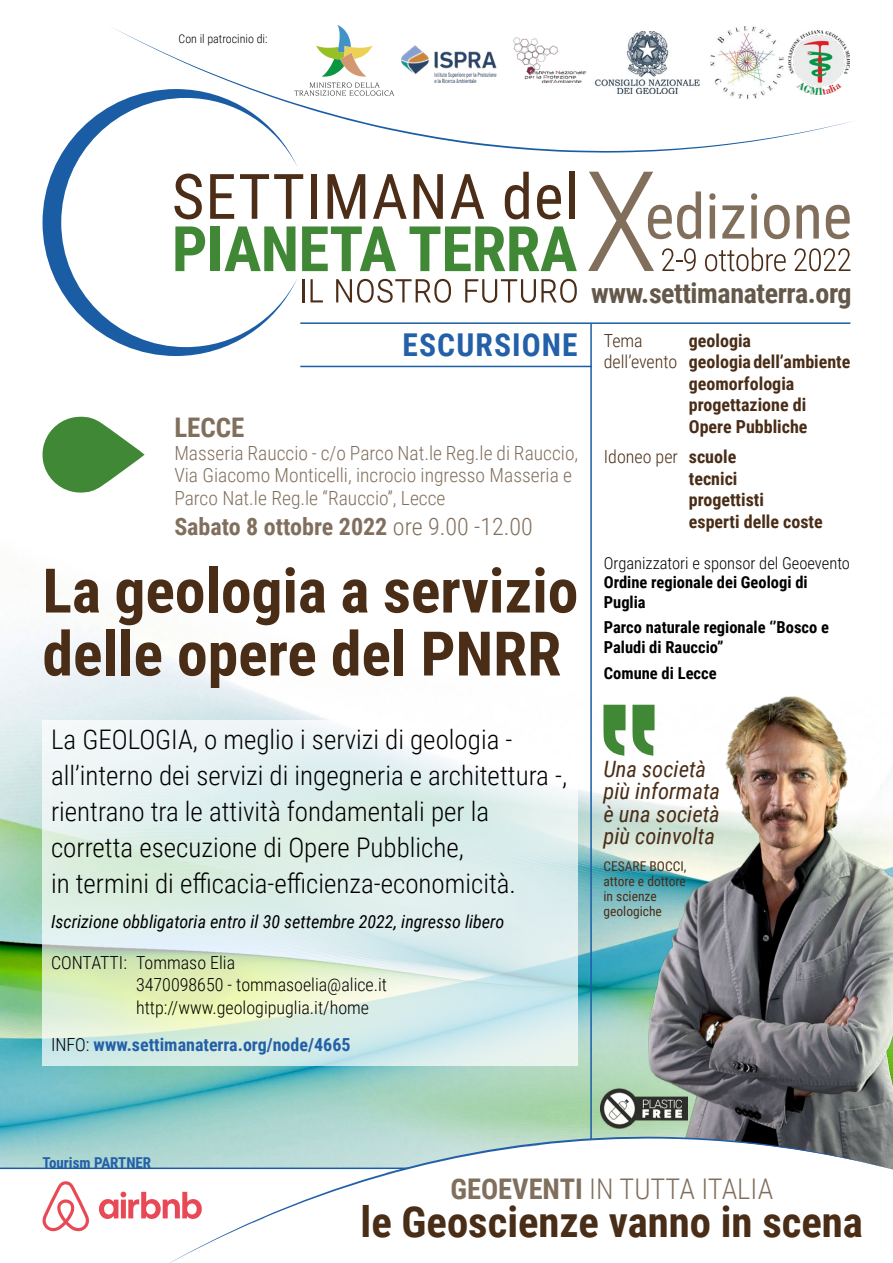
<style>
.page{position:relative;width:893px;height:1263px;background:#fff}
.page>*{position:absolute;margin:0;border:0;box-sizing:border-box;transform-origin:0 0}
.t1{font:700 61.5px/63px "Roboto Condensed";color:#4a2d17}
.t2{font:700 42.75px "Roboto Condensed";color:#4a2d17}
.t3{font:700 31.5px "Roboto Condensed";letter-spacing:.035em;color:#2360a8}
.t4{font:300 28.5px "Roboto Condensed";color:#816f5d}
.t5{font:700 28.05px "Roboto Condensed";letter-spacing:-.015em;color:#64584a}
.t6{font:300 27px/36px "Roboto Condensed";color:#000}
.t7{font:700 27px "Roboto Condensed";color:#816f5d}
.t8{font:700 24px "Roboto Condensed";color:#816f5d}
.t9{font:italic 22.5px/22.5px "Roboto Condensed";color:#4a2d17}
.t10{font:300 19.5px/22.5px "Roboto Condensed";color:#816f5d}
.t11{font:700 18px/21.6px "Roboto Condensed";color:#4a2d17}
.t12{font:300 18px/22.5px "Roboto Condensed";color:#000}
.t13{font:italic 18px "Roboto Condensed";color:#000}
.t14{font:700 18px "Roboto Condensed";color:#2360a8}
.t15{font:300 18px "Roboto Condensed";color:#4a2d17}
.t16{font:700 16.5px/19.5px "Roboto Condensed";color:#000}
.t17{font:300 16.5px "Roboto Condensed";color:#000}
.t18{font:700 15px "Roboto Condensed";color:#2360a8}
.t19{font:13.5px/15px "Roboto Condensed";color:#4a2d17}
.t20{font:300 12px "Roboto Condensed";color:#000}
.s1{font-weight:300}
.s2{font-weight:300;color:#000}
.s3{font-weight:700}
</style>
<div class="page">
<img style="left:0;top:633px;width:635px;height:534px">
<hr style="left:0;top:1167px;width:758px;height:2px;background:#1a5da5">
<svg style="left:297px;top:174px;width:6px;height:5px"></svg>
<div style="left:311px;top:174px;width:6px;height:45px;background:#4c2d18"></div>
<svg style="left:328px;top:174px;width:37px;height:45px"></svg>
<svg style="left:373px;top:174px;width:34px;height:45px"></svg>
<svg style="left:414px;top:174px;width:29px;height:45px"></svg>
<svg style="left:451px;top:174px;width:33px;height:45px"></svg>
<svg style="left:505px;top:172px;width:24px;height:47px"></svg>
<svg style="left:537px;top:185px;width:24px;height:34px"></svg>
<div style="left:569px;top:172px;width:5px;height:47px;background:#4c2d18"></div>
<svg style="left:302px;top:226px;width:94px;height:45px"></svg>
<svg style="left:409px;top:226px;width:168px;height:45px"></svg>
<hr style="left:302px;top:279px;width:2px;height:23px;background:#4c2d18">
<svg style="left:311px;top:279px;width:12px;height:23px"></svg>
<svg style="left:336px;top:279px;width:115px;height:24px"></svg>
<svg style="left:465px;top:279px;width:112px;height:24px"></svg>
<svg style="left:43px;top:153px;width:254px;height:203px"></svg>
<svg style="left:588px;top:172px;width:262px;height:99px"></svg>
<svg style="left:99px;top:1192px;width:48px;height:27px"></svg>
<svg style="left:43px;top:1181px;width:46px;height:50px"></svg>
<svg style="left:43px;top:720px;width:535px;height:345px;background:#deefe7"></svg>
<img style="left:635px;top:696px;width:258px;height:441px">
<hr style="left:590px;top:323px;width:2px;height:816px;background:#1a5da5">
<hr style="left:300px;top:322px;width:550px;height:2px;background:#1a5da5">
<svg style="left:43px;top:416px;width:102px;height:77px"></svg>
<svg style="left:603px;top:705px;width:51px;height:51px"></svg>
<img style="left:600px;top:1087px;width:88px;height:42px">
<hr style="left:300px;top:366px;width:292px;height:1px;background:#1a5da5">
<svg style="left:62px;top:107px;width:47px;height:46px"></svg>
<svg style="left:109px;top:27px;width:744px;height:126px"></svg>
<svg style="left:159px;top:1137px;width:734px;height:126px"></svg>
<svg style="left:295px;top:25px;width:99px;height:71px"></svg>
<img style="left:593px;top:32px;width:110px;height:61px">
<img style="left:789px;top:31px;width:60px;height:63px">
<img style="left:710px;top:26px;width:73px;height:73px">
<img style="left:401px;top:38px;width:185px;height:45px">
<p class="t20" style="left:179px;top:30px;width:90px">Con il patrocinio di:</p>
<p class="t3" style="left:403px;top:322px;width:177px">ESCURSIONE</p>
<p class="t7" style="left:174px;top:408px;width:72px">LECCE</p>
<p class="t10" style="left:174px;top:441px;width:405px">Masseria Rauccio - c/o Parco Nat.le Reg.le di Rauccio,<br>Via Giacomo Monticelli, incrocio ingresso Masseria e<br>Parco Nat.le Reg.le “Rauccio”, Lecce</p>
<p class="t8" style="left:174px;top:509px;width:360px">Sabato 8 ottobre 2022 <span class="s1">ore 9.00 -12.00</span></p>
<h1 class="t1" style="left:43px;top:557px;width:537px">La geologia a servizio delle opere del PNRR</h1>
<p class="t5" style="left:591px;top:273px;width:262px">www.settimanaterra.org</p>
<p class="t15" style="left:604px;top:328px;width:40px">Tema</p>
<p class="t11" style="left:689px;top:329px;width:64px">geologia</p>
<p class="t11" style="left:604px;top:350px;width:248px"><span class="s1">dell’evento</span> geologia dell’ambiente</p>
<p class="t11" style="left:689px;top:372px;width:107px">geomorfologia</p>
<p class="t11" style="left:689px;top:394px;width:119px">progettazione di</p>
<p class="t11" style="left:689px;top:415px;width:120px">Opere Pubbliche</p>
<p class="t11" style="left:689px;top:445px;width:135px;text-indent:-85px"><span class="s1">Idoneo per</span> scuole<br>tecnici<br>progettisti<br>esperti delle coste</p>
<p class="t17" style="left:604px;top:551px;width:248px">Organizzatori e sponsor del Geoevento</p>
<p class="t16" style="left:604px;top:572px;width:205px">Ordine regionale dei Geologi di<br>Puglia</p>
<p class="t16" style="left:604px;top:617px;width:227px">Parco naturale regionale ‘’Bosco e<br>Paludi di Rauccio”</p>
<p class="t16" style="left:604px;top:662px;width:114px">Comune di Lecce</p>
<p class="t6" style="left:51px;top:720px;width:518px">La GEOLOGIA, o meglio i servizi di geologia - all’interno dei servizi di ingegneria e architettura -, rientrano tra le attività fondamentali per la corretta esecuzione di Opere Pubbliche,<br>in termini di efficacia-efficienza-economicità.</p>
<p class="t13" style="left:51px;top:909px;width:455px">Iscrizione obbligatoria entro il 30 settembre 2022, ingresso libero</p>
<p class="t12" style="left:136px;top:950px;width:253px;text-indent:-85px">CONTATTI: Tommaso Elia<br>3470098650 - tommasoelia@alice.it http://www.geologipuglia.it/home</p>
<p class="t14" style="left:51px;top:1031px;width:301px"><span class="s2">INFO:</span> www.settimanaterra.org/node/4665</p>
<p class="t9" style="left:603px;top:757px;width:118px">Una società più informata è una società più coinvolta</p>
<p class="t19" style="left:603px;top:858px;width:84px">CESARE BOCCI, attore e dottore in scienze geologiche</p>
<p class="t18" style="left:43px;top:1152px;width:110px">Tourism PARTNER</p>
<p class="t4" style="left:450px;top:1169px;width:324px"><span class="s3">GEOEVENTI</span> IN TUTTA ITALIA</p>
<h2 class="t2" style="left:361px;top:1192px;width:504px">le Geoscienze vanno in scena</h2>
</div>
